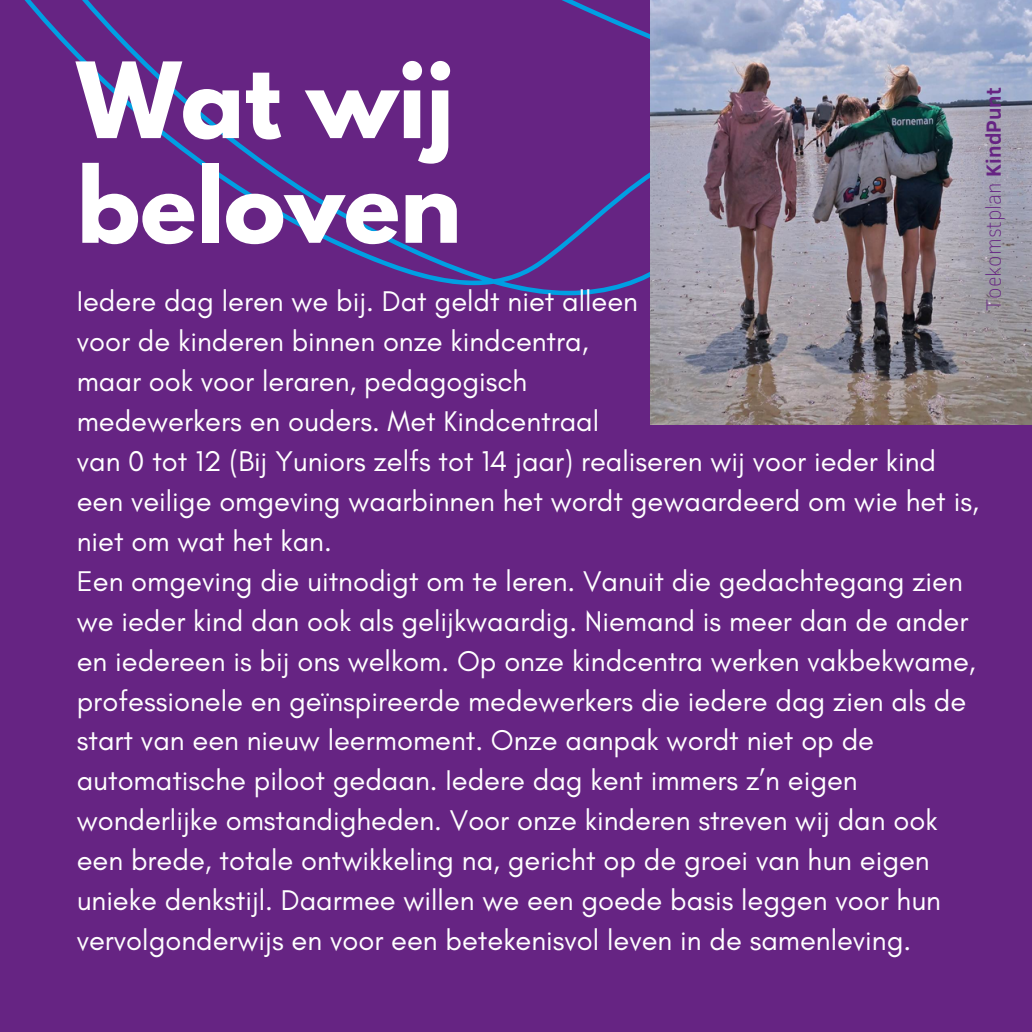
<style>
.page{position:relative;width:1032px;height:1032px;background:#662483}
.page>*{position:absolute;margin:0;border:0;box-sizing:border-box;transform-origin:0 0}
.t1{font:700 92.92px/104.6px "League Spartan";color:#fff}
.t2{font:29.05px/39.9px "Glacial Indifference";color:#fff}
.t3{font:100 21px "Clear Sans";color:#662483}
.s1{font-weight:700}
</style>
<div class="page">
<svg style="left:25px;top:0;width:625px;height:295px"></svg>
<img style="left:650px;top:0;width:382px;height:424px">
<p class="t1" style="left:77px;top:60px;width:386px">Wat wij beloven</p>
<h1 class="t3" style="left:978px;top:311px;width:224px;rotate:-90deg">Toekomstplan <span class="s1">KindPunt</span></h1>
<p class="t2" style="left:77px;top:281px;width:903px">Iedere dag leren we bij. Dat geldt niet alleen<br>voor de kinderen binnen onze kindcentra,<br>maar ook voor leraren, pedagogisch<br>medewerkers en ouders. Met Kindcentraal<br>van 0 tot 12 (Bij Yuniors zelfs tot 14 jaar) realiseren wij voor ieder kind een veilige omgeving waarbinnen het wordt gewaardeerd om wie het is, niet om wat het kan.<br>Een omgeving die uitnodigt om te leren. Vanuit die gedachtegang zien we ieder kind dan ook als gelijkwaardig. Niemand is meer dan de ander en iedereen is bij ons welkom. Op onze kindcentra werken vakbekwame, professionele en geïnspireerde medewerkers die iedere dag zien als de start van een nieuw leermoment. Onze aanpak wordt niet op de automatische piloot gedaan. Iedere dag kent immers z’n eigen wonderlijke omstandigheden. Voor onze kinderen streven wij dan ook een brede, totale ontwikkeling na, gericht op de groei van hun eigen unieke denkstijl. Daarmee willen we een goede basis leggen voor hun vervolgonderwijs en voor een betekenisvol leven in de samenleving.</p>
</div>
